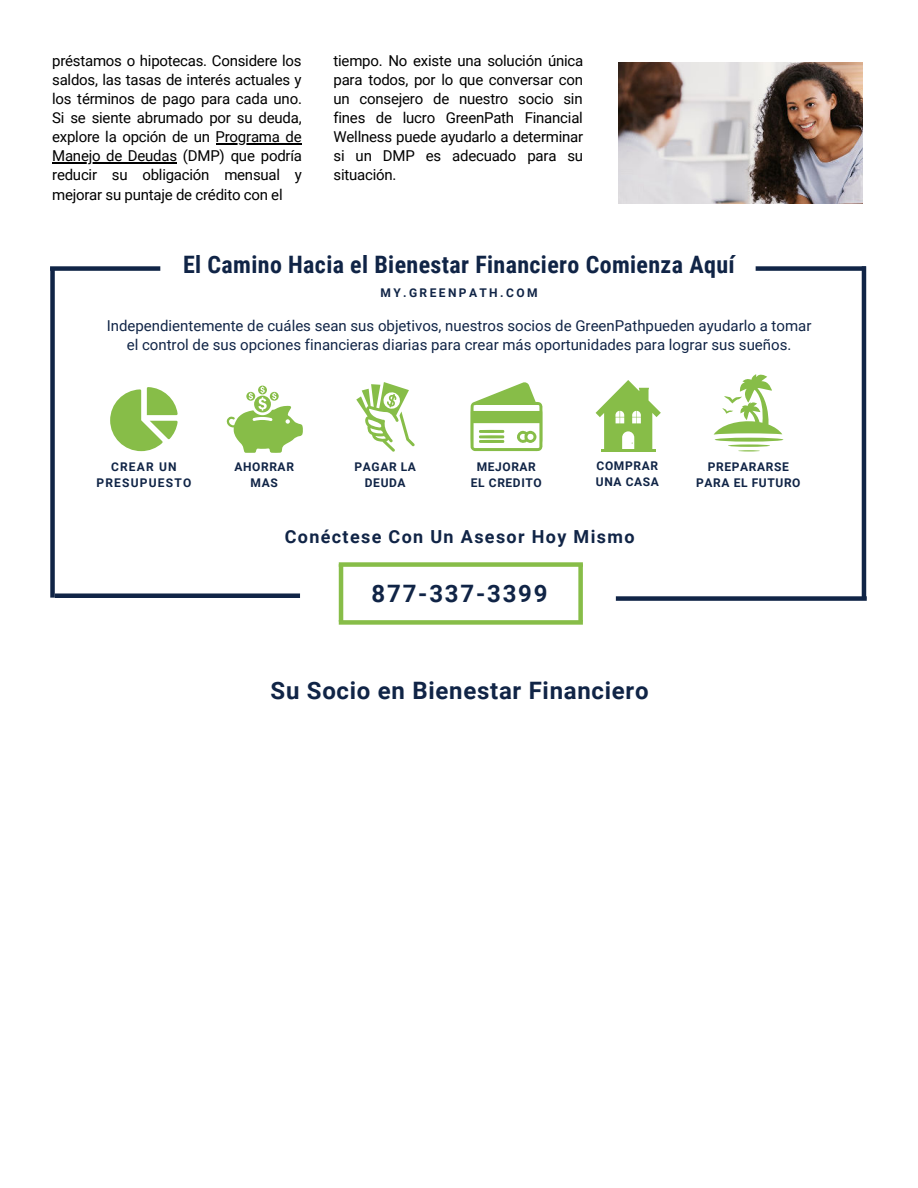
<style>
.page{position:relative;width:918px;height:1188px;background:#fff}
.page>*{position:absolute;margin:0;border:0;box-sizing:border-box;transform-origin:0 0}
.t1{font:700 24px "Roboto Condensed";letter-spacing:.015em;color:#102446}
.t2{font:700 24px "Roboto";letter-spacing:.03em;color:#102446}
.t3{font:700 24px "Roboto";letter-spacing:.075em;color:#102446}
.t4{font:700 18px "Roboto";letter-spacing:.075em;color:#102446}
.t5{font:15px/19.2px "Roboto";letter-spacing:-.015em;color:#000;text-align:justify}
.t6{font:15px/19.2px "Roboto";color:#102446;text-align:center}
.t7{font:700 12px/16px "Roboto";letter-spacing:.05em;color:#102446;text-align:center}
.t8{font:700 12px/16px "Roboto";letter-spacing:.1em;color:#102446;text-align:center}
.t9{font:700 12px "Roboto";letter-spacing:.2em;color:#102446}
</style>
<div class="page">
<svg style="left:596px;top:380px;width:65px;height:69px"></svg>
<hr style="left:601px;top:449px;width:54px;height:2px;background:#87bd48">
<div style="left:50px;top:268px;width:5px;height:330px;background:#102446"></div>
<hr style="left:862px;top:266px;width:4px;height:333px;background:#102446">
<div style="left:756px;top:266px;width:110px;height:5px;background:#102446"></div>
<svg style="left:110px;top:387px;width:68px;height:64px"></svg>
<svg style="left:227px;top:386px;width:76px;height:67px"></svg>
<svg style="left:356px;top:382px;width:59px;height:70px"></svg>
<svg style="left:470px;top:382px;width:73px;height:69px"></svg>
<svg style="left:478px;top:435px;width:27px;height:4px"></svg>
<hr style="left:478px;top:440px;width:27px;height:3px;background:#87bd48;border-radius:2px">
<hr style="left:478px;top:430px;width:27px;height:3px;background:#87bd48;border-radius:2px">
<svg style="left:714px;top:374px;width:69px;height:77px"></svg>
<div style="left:616px;top:596px;width:251px;height:5px;background:#102446"></div>
<div style="left:55px;top:593px;width:245px;height:5px;background:#102446"></div>
<div style="left:50px;top:266px;width:110px;height:5px;background:#102446"></div>
<hr style="left:339px;top:564px;width:4px;height:58px;background:#87bd48">
<div style="left:578px;top:564px;width:5px;height:58px;background:#87bd48"></div>
<div style="left:339px;top:620px;width:244px;height:5px;background:#87bd48"></div>
<div style="left:339px;top:562px;width:244px;height:5px;background:#87bd48"></div>
<hr style="left:216px;top:143px;width:85px;height:1px;background:#000">
<hr style="left:52px;top:162px;width:125px;height:2px;background:#000">
<img style="left:619px;top:62px;width:244px;height:142px">
<p class="t5" style="left:52px;top:50px;width:251px">préstamos o hipotecas. Considere los saldos, las tasas de interés actuales y los términos de pago para cada uno.<br>Si se siente abrumado por su deuda, explore la opción de un Programa de Manejo de Deudas (DMP) que podría reducir su obligación mensual y mejorar su puntaje de crédito con el</p>
<p class="t5" style="left:334px;top:50px;width:251px">tiempo. No existe una solución única para todos, por lo que conversar con un consejero de nuestro socio sin fines de lucro GreenPath Financial Wellness puede ayudarlo a determinar si un DMP es adecuado para su situación.</p>
<h1 class="t1" style="left:183px;top:248px;width:553px">El Camino Hacia el Bienestar Financiero Comienza Aquí</h1>
<p class="t9" style="left:380px;top:285px;width:159px">MY.GREENPATH.COM</p>
<p class="t6" style="left:107px;top:316px;width:706px">Independientemente de cuáles sean sus objetivos, nuestros socios de GreenPathpueden ayudarlo a tomar el control de sus opciones financieras diarias para crear más oportunidades para lograr sus sueños.</p>
<p class="t7" style="left:596px;top:457px;width:65px;text-align:left">COMPRAR<br>UNA CASA</p>
<p class="t8" style="left:96px;top:459px;width:96px">CREAR UN<br>PRESUPUESTO</p>
<p class="t7" style="left:235px;top:459px;width:61px">AHORRAR<br>MAS</p>
<p class="t7" style="left:355px;top:459px;width:63px">PAGAR LA<br>DEUDA</p>
<p class="t7" style="left:471px;top:459px;width:72px">MEJORAR<br>EL CREDITO</p>
<p class="t7" style="left:696px;top:459px;width:106px">PREPARARSE<br>PARA EL FUTURO</p>
<p class="t4" style="left:285px;top:524px;width:351px">Conéctese Con Un Asesor Hoy Mismo</p>
<h1 class="t3" style="left:372px;top:577px;width:178px">877-337-3399</h1>
<h1 class="t2" style="left:271px;top:673px;width:380px">Su Socio en Bienestar Financiero</h1>
</div>
